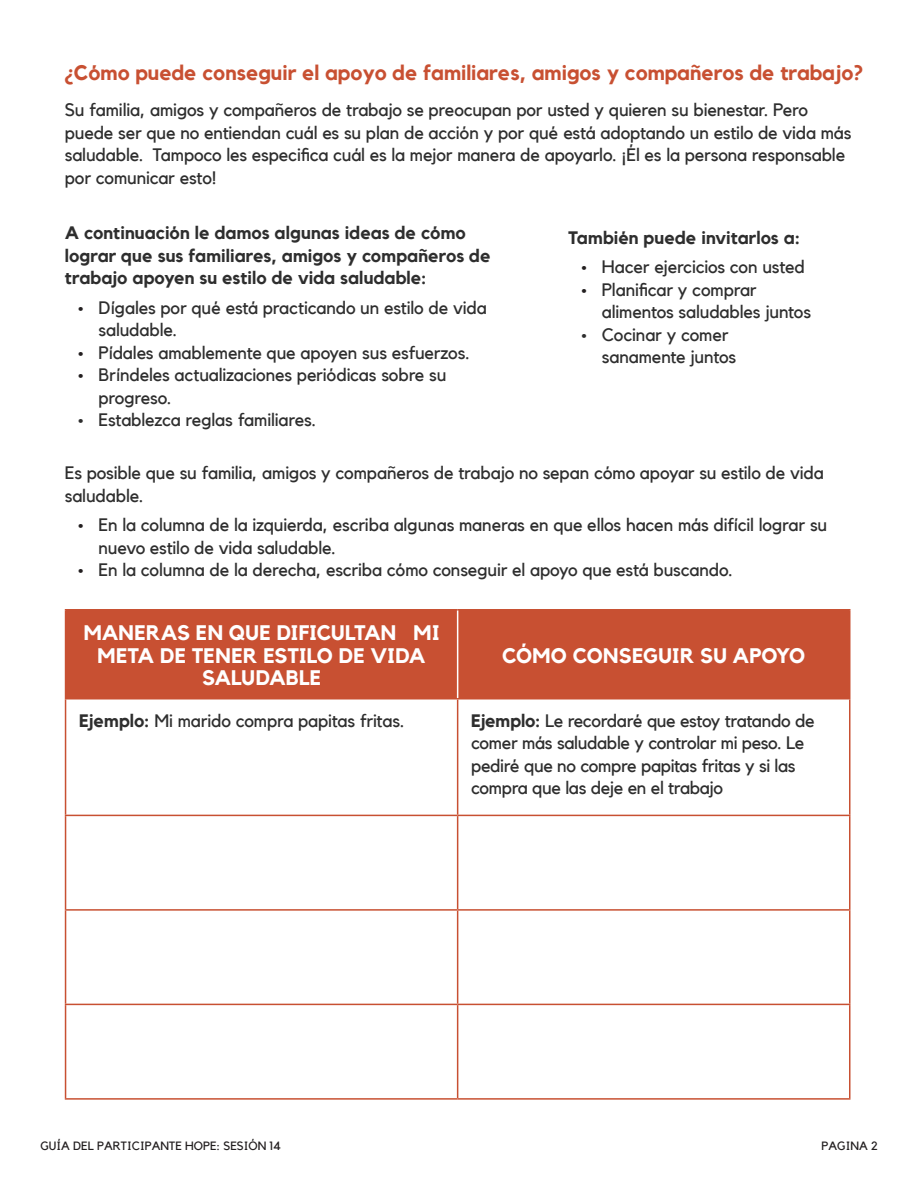
<style>
.page{position:relative;width:918px;height:1188px;background:#fff}
.page>*{position:absolute;margin:0;border:0;box-sizing:border-box;transform-origin:0 0}
.red_14_Header_Spacing{font:700 21px/22.5px "Kollektif";color:#fff;text-align:center}
.body_spacing{font:700 21px "Kollektif";color:#c85032}
.body_spacing-2{font:18px/22.5px "Kollektif";letter-spacing:-.01em;color:#2e2e2e}
.line_before_list{font:700 18px/22.5px "Kollektif";letter-spacing:.005em;color:#2e2e2e}
.line_before_list-2{font:18px/22.5px "Kollektif";letter-spacing:-.01em;color:#2e2e2e}
.t1{font:12px "Kollektif";color:#231f20}
.s1{color:#231f20}
.s2{font-weight:700}
</style>
<div class="page">
<div style="left:66px;top:611px;width:783px;height:87px;background:#c85032"></div>
<hr style="left:65px;top:700px;width:1px;height:115px;background:#c85032">
<hr style="left:457px;top:700px;width:1px;height:115px;background:#c85032">
<hr style="left:65px;top:816px;width:1px;height:93px;background:#c85032">
<hr style="left:457px;top:816px;width:1px;height:93px;background:#c85032">
<hr style="left:65px;top:911px;width:1px;height:93px;background:#c85032">
<hr style="left:457px;top:911px;width:1px;height:93px;background:#c85032">
<hr style="left:65px;top:1005px;width:1px;height:93px;background:#c85032">
<hr style="left:457px;top:1005px;width:1px;height:93px;background:#c85032">
<hr style="left:849px;top:700px;width:1px;height:115px;background:#c85032">
<hr style="left:849px;top:816px;width:1px;height:93px;background:#c85032">
<hr style="left:849px;top:911px;width:1px;height:93px;background:#c85032">
<hr style="left:849px;top:1005px;width:1px;height:93px;background:#c85032">
<hr style="left:65px;top:609px;width:393px;height:2px;background:#c85032">
<hr style="left:458px;top:609px;width:392px;height:2px;background:#c85032">
<hr style="left:849px;top:611px;width:1px;height:87px;background:#c85032">
<hr style="left:65px;top:698px;width:393px;height:2px;background:#c85032">
<hr style="left:458px;top:698px;width:392px;height:2px;background:#c85032">
<hr style="left:65px;top:815px;width:393px;height:1px;background:#c85032">
<hr style="left:458px;top:815px;width:392px;height:1px;background:#c85032">
<hr style="left:65px;top:909px;width:393px;height:2px;background:#c85032">
<hr style="left:458px;top:909px;width:392px;height:2px;background:#c85032">
<hr style="left:65px;top:1004px;width:393px;height:1px;background:#c85032">
<hr style="left:458px;top:1004px;width:392px;height:1px;background:#c85032">
<hr style="left:65px;top:1098px;width:393px;height:2px;background:#c85032">
<hr style="left:458px;top:1098px;width:392px;height:2px;background:#c85032">
<hr style="left:457px;top:611px;width:1px;height:87px;background:#fff">
<hr style="left:65px;top:611px;width:1px;height:87px;background:#c85032">
<p class="body_spacing" style="left:65px;top:61px;width:800px">¿Cómo puede conseguir el apoyo de familiares, amigos y compañeros de trabajo?</p>
<p class="body_spacing-2" style="left:65px;top:99px;width:788px">Su familia, amigos y compañeros de trabajo se preocupan por usted y quieren su bienestar. Pero puede ser que no entiendan cuál es su plan de acción y por qué está adoptando un estilo de vida más saludable. Tampoco les especifica cuál es la mejor manera de apoyarlo. ¡Él es la persona responsable por comunicar esto!</p>
<p class="line_before_list" style="left:65px;top:222px;width:427px">A continuación le damos algunas ideas de cómo lograr que sus familiares, amigos y compañeros de trabajo apoyen su estilo de vida saludable:</p>
<p class="body_spacing-2" style="left:99px;top:296px;width:390px;text-indent:-20px"><span class="s1">•</span> Dígales por qué está practicando un estilo de vida saludable.</p>
<p class="body_spacing-2" style="left:78px;top:341px;width:393px"><span class="s1">•</span> Pídales amablemente que apoyen sus esfuerzos.</p>
<p class="body_spacing-2" style="left:99px;top:364px;width:349px;text-indent:-20px"><span class="s1">•</span> Bríndeles actualizaciones periódicas sobre su progreso.</p>
<p class="body_spacing-2" style="left:78px;top:409px;width:239px">• Establezca reglas familiares.</p>
<p class="line_before_list" style="left:568px;top:226px;width:234px">También puede invitarlos a:</p>
<p class="body_spacing-2" style="left:582px;top:256px;width:225px"><span class="s1">•</span> Hacer ejercicios con usted</p>
<p class="body_spacing-2" style="left:602px;top:278px;width:211px;text-indent:-20px"><span class="s1">•</span> Planificar y comprar alimentos saludables juntos</p>
<p class="body_spacing-2" style="left:602px;top:323px;width:136px;text-indent:-20px">• Cocinar y comer sanamente juntos</p>
<p class="line_before_list-2" style="left:65px;top:462px;width:760px">Es posible que su familia, amigos y compañeros de trabajo no sepan cómo apoyar su estilo de vida saludable.</p>
<p class="body_spacing-2" style="left:99px;top:514px;width:730px;text-indent:-20px"><span class="s1">•</span> En la columna de la izquierda, escriba algunas maneras en que ellos hacen más difícil lograr su nuevo estilo de vida saludable.</p>
<p class="body_spacing-2" style="left:78px;top:559px;width:656px"><span class="s1">•</span> En la columna de la derecha, escriba cómo conseguir el apoyo que está buscando.</p>
<p class="red_14_Header_Spacing" style="left:84px;top:622px;width:357px">MANERAS EN QUE DIFICULTAN MI<br>META DE TENER ESTILO DE VIDA<br>SALUDABLE</p>
<p class="red_14_Header_Spacing" style="left:502px;top:644px;width:305px">CÓMO CONSEGUIR SU APOYO</p>
<p class="body_spacing-2" style="left:79px;top:709px;width:327px"><span class="s2">Ejemplo:</span> Mi marido compra papitas fritas.</p>
<p class="body_spacing-2" style="left:471px;top:709px;width:345px"><span class="s2">Ejemplo:</span> Le recordaré que estoy tratando de comer más saludable y controlar mi peso. Le pediré que no compre papitas fritas y si las compra que las deje en el trabajo</p>
<p class="t1" style="left:40px;top:1139px;width:242px">GUÍA DEL PARTICIPANTE HOPE: SESIÓN 14</p>
<p class="t1" style="left:821px;top:1139px;width:58px">PAGINA 2</p>
</div>
